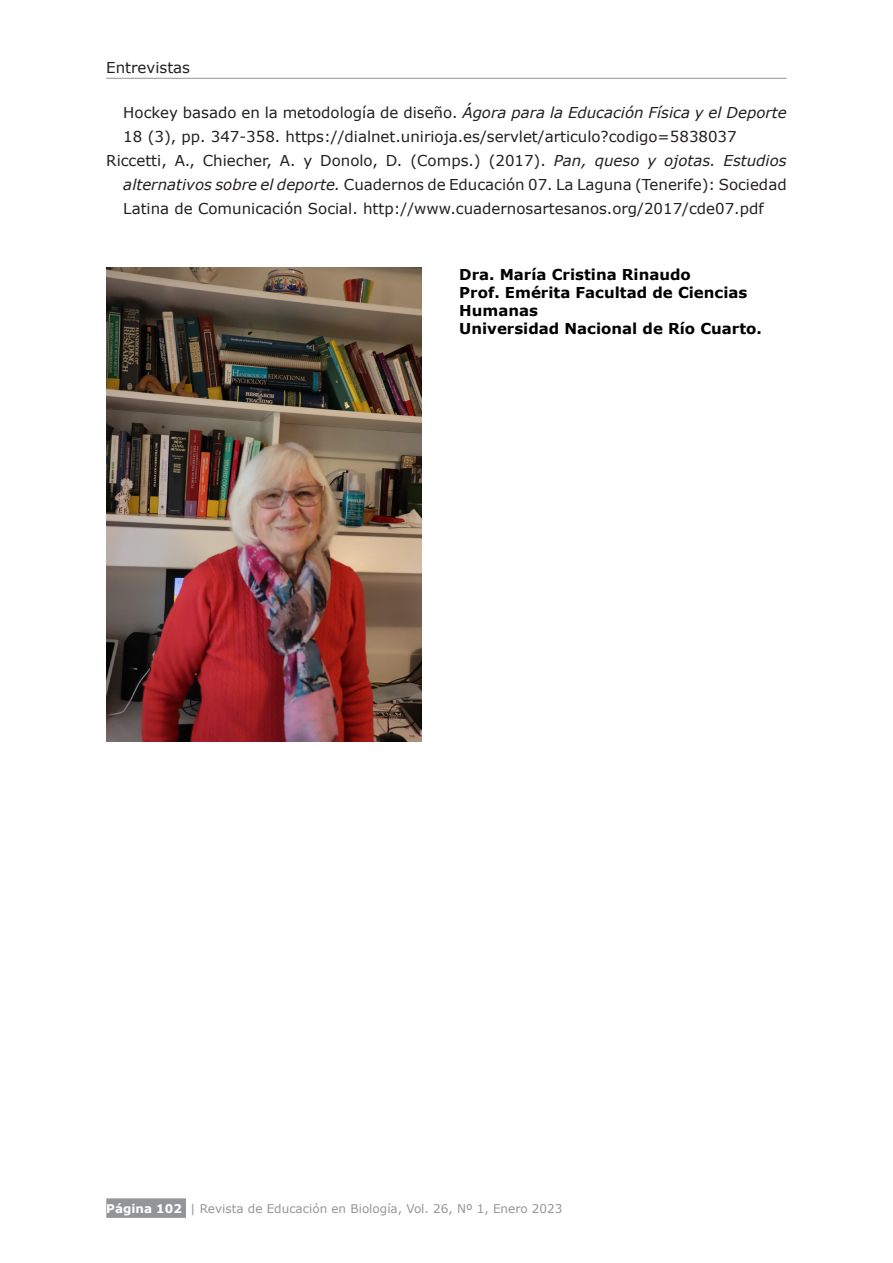
<style>
.page{position:relative;width:893px;height:1263px;background:#fff}
.page>*{position:absolute;margin:0;border:0;box-sizing:border-box;transform-origin:0 0}
.Bibliografía{font:15px/24px "Verdana";color:#231f20}
.subtitulo_indice{font:700 15px/18px "Verdana";color:#000}
.t1{font:12px "Verdana";color:#939598}
.s1{font-style:italic}
.s2{font-weight:700;color:#fff}
</style>
<div class="page">
<div style="left:106px;top:1198px;width:80px;height:20px;background:#939598"></div>
<hr style="left:106px;top:78px;width:681px;height:1px;background:#939598">
<img style="left:106px;top:268px;width:316px;height:473px">
<p class="Bibliografía" style="left:106px;top:56px;width:85px">Entrevistas</p>
<p class="Bibliografía" style="left:123px;top:101px;width:665px">Hockey basado en la metodología de diseño. <span class="s1">Ágora para la Educación Física y el Deporte<br></span>18 (3), pp. 347-358. https://dialnet.unirioja.es/servlet/articulo?codigo=5838037</p>
<p class="Bibliografía" style="left:123px;top:149px;width:665px;text-align:justify;text-indent:-17px">Riccetti, A., Chiecher, A. y Donolo, D. (Comps.) (2017). <span class="s1">Pan, queso y ojotas. Estudios alternativos sobre el deporte.</span> Cuadernos de Educación 07. La Laguna (Tenerife): Sociedad Latina de Comunicación Social. http://www.cuadernosartesanos.org/2017/cde07.pdf</p>
<p class="subtitulo_indice" style="left:459px;top:265px;width:233px">Dra. María Cristina Rinaudo</p>
<p class="subtitulo_indice" style="left:459px;top:283px;width:290px">Prof. Emérita Facultad de Ciencias<br>Humanas</p>
<p class="subtitulo_indice" style="left:459px;top:319px;width:304px">Universidad Nacional de Río Cuarto.</p>
<p class="t1" style="left:106px;top:1200px;width:458px"><span class="s2">Página 102</span> | Revista de Educación en Biología, Vol. 26, Nº 1, Enero 2023</p>
</div>
